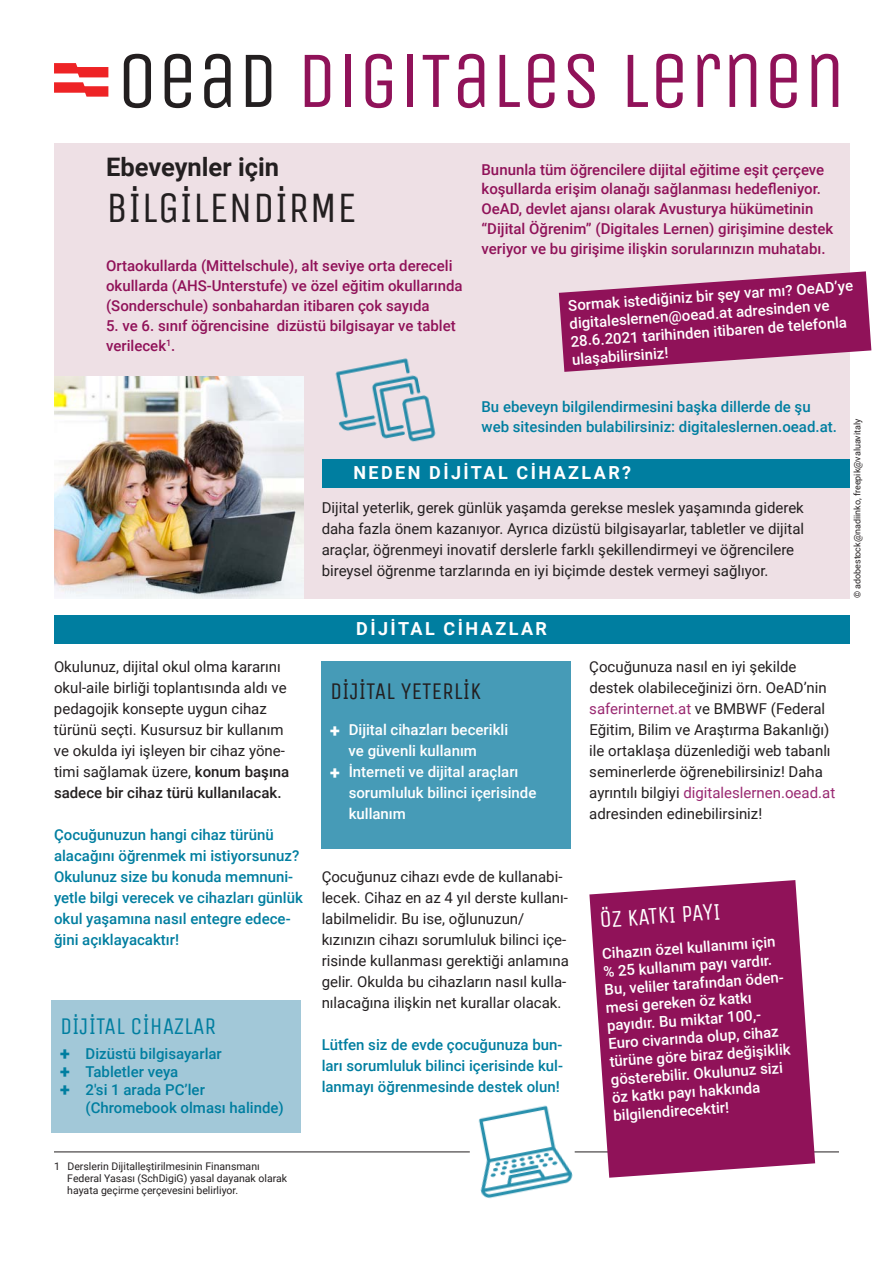
<style>
.page{position:relative;width:893px;height:1263px;background:#fff}
.page>*{position:absolute;margin:0;border:0;box-sizing:border-box;transform-origin:0 0}
.t1{font:80.1px "Unica One";color:#901259}
.t2{font:43.5px "Unica One";color:#231f20}
.t3{font:700 25.5px "Roboto";color:#231f20}
.t4{font:24px "Unica One";color:#231f20}
.t5{font:24px "Unica One";color:#007ea0}
.t6{font:24px "Unica One";color:#fff}
.t7{font:700 18px "Roboto";letter-spacing:.135em;color:#fff}
.t8{font:15px/21px "Roboto";color:#231f20}
.t9{font:500 15px/18px "Roboto";color:#fff}
.t10{font:500 15px/21px "Roboto";color:#007ea0}
.t11{font:500 15px/19.8px "Roboto";color:#901259}
.t12{font:10.5px/12px "Roboto";color:#231f20}
.t13{font:9px "Roboto";color:#231f20}
.s1{color:#231f20}
.s2{font-weight:500}
.s3{font-weight:900;font-size:18px}
.s4{color:#992871}
</style>
<div class="page">
<div style="left:54px;top:143px;width:795px;height:455px;background:#eee0e5"></div>
<div style="left:322px;top:459px;width:527px;height:29px;background:#007ea0"></div>
<div style="left:54px;top:615px;width:795px;height:29px;background:#007ea0"></div>
<div style="left:322px;top:661px;width:249px;height:187px;background:#469bb7"></div>
<div style="left:52px;top:1000px;width:249px;height:133px;background:#a2c8d8"></div>
<img style="left:54px;top:376px;width:250px;height:222px">
<svg style="left:54px;top:63px;width:54px;height:34px"></svg>
<hr style="left:54px;top:1152px;width:416px;height:1px;background:#231f20">
<hr style="left:575px;top:1152px;width:264px;height:1px;background:#231f20">
<svg style="left:589px;top:880px;width:226px;height:298px;background:#9e306e"></svg>
<svg style="left:559px;top:271px;width:312px;height:101px"></svg>
<img style="left:301px;top:358px;width:135px;height:111px">
<img style="left:433px;top:1105px;width:156px;height:94px">
<p class="t1" style="left:117px;top:32px;width:730px"><span class="s1">OEAD</span> DIGITALES LERNEN</p>
<p class="t3" style="left:106px;top:152px;width:175px">Ebeveynler için</p>
<p class="t2" style="left:106px;top:182px;width:252px">BİLGİLENDİRME</p>
<p class="t11" style="left:106px;top:256px;width:358px">Ortaokullarda (Mittelschule), alt seviye orta dereceli okullarda (AHS-Unterstufe) ve özel eğitim okullarında (Sonderschule) sonbahardan itibaren çok sayıda</p>
<p class="t11" style="left:106px;top:316px;width:351px">5. ve 6. sınıf öğrencisine dizüstü bilgisayar ve tablet verilecek<sup>1</sup>.</p>
<p class="t11" style="left:481px;top:160px;width:344px">Bununla tüm öğrencilere dijital eğitime eşit çerçeve koşullarda erişim olanağı sağlanması hedefleniyor.</p>
<p class="t11" style="left:481px;top:199px;width:353px">OeAD, devlet ajansı olarak Avusturya hükümetinin “Dijital Öğrenim” (Digitales Lernen) girişimine destek veriyor ve bu girişime ilişkin sorularınızın muhatabı.</p>
<p class="t9" style="left:568px;top:297px;width:287px;rotate:-4deg">Sormak istediğiniz bir şey var mı? OeAD’ye digitaleslernen@oead.at adresinden ve 28.6.2021 tarihinden itibaren de telefonla ulaşabilirsiniz!</p>
<p class="t8" style="left:54px;top:656px;width:237px">Okulunuz, dijital okul olma kararını okul-aile birliği toplantısında aldı ve pedagojik konsepte uygun cihaz türünü seçti. Kusursuz bir kullanım ve okulda iyi işleyen bir cihaz yöne&shy;timi sağlamak üzere, <span class="s2">konum başına sadece bir cihaz türü kullanılacak.</span></p>
<p class="t10" style="left:54px;top:824px;width:250px">Çocuğunuzun hangi cihaz türünü alacağını öğrenmek mi istiyorsunuz?<br>Okulunuz size bu konuda memnuni&shy;yetle bilgi verecek ve cihazları günlük okul yaşamına nasıl entegre edece&shy;ğini açıklayacaktır!</p>
<p class="t5" style="left:60px;top:1012px;width:158px">DİJİTAL CİHAZLAR</p>
<p class="t10" style="left:60px;top:1043px;width:163px"><span class="s3">+</span> Dizüstü bilgisayarlar</p>
<p class="t10" style="left:60px;top:1061px;width:120px"><span class="s3">+</span> Tabletler veya</p>
<p class="t10" style="left:86px;top:1080px;width:200px;line-height:18px;text-indent:-25px"><span class="s3">+</span> 2'si 1 arada PC’ler (Chromebook olması halinde)</p>
<p class="t12" style="left:67px;top:1160px;width:221px;text-indent:-13px">1 Derslerin Dijitalleştirilmesinin Finansmanı<br>Federal Yasası (SchDigiG) yasal dayanak olarak hayata geçirme çerçevesini belirliyor.</p>
<p class="t10" style="left:481px;top:397px;width:357px;line-height:19.8px">Bu ebeveyn bilgilendirmesini başka dillerde de şu web sitesinden bulabilirsiniz: digitaleslernen.oead.at.</p>
<p class="t7" style="left:353px;top:462px;width:279px">NEDEN DİJİTAL CİHAZLAR?</p>
<p class="t8" style="left:322px;top:497px;width:484px">Dijital yeterlik, gerek günlük yaşamda gerekse meslek yaşamında giderek daha fazla önem kazanıyor. Ayrıca dizüstü bilgisayarlar, tabletler ve dijital araçlar, öğrenmeyi inovatif derslerle farklı şekillendirmeyi ve öğrencilere bireysel öğrenme tarzlarında en iyi biçimde destek vermeyi sağlıyor.</p>
<p class="t7" style="left:356px;top:618px;width:192px">DİJİTAL CİHAZLAR</p>
<p class="t4" style="left:330px;top:677px;width:152px">DİJİTAL YETERLİK</p>
<p class="t9" style="left:349px;top:720px;width:161px;line-height:21px;text-indent:-18px"><span class="s3">+</span> Dijital cihazları becerikli ve güvenli kullanım</p>
<p class="t9" style="left:349px;top:762px;width:189px;line-height:21px;text-indent:-19px"><span class="s3">+</span> İnterneti ve dijital araçları sorumluluk bilinci içerisinde kullanım</p>
<p class="t8" style="left:589px;top:656px;width:247px">Çocuğunuza nasıl en iyi şekilde destek olabileceğinizi örn. OeAD’nin <span class="s4">saferinternet.at</span> ve BMBWF (Federal Eğitim, Bilim ve Araştırma Bakanlığı) ile ortaklaşa düzenlediği web tabanlı seminerlerde öğrenebilirsiniz! Daha ayrıntılı bilgiyi <span class="s4">digitaleslernen.oead.at </span>adresinden edinebilirsiniz!</p>
<p class="t13" style="left:852px;top:598px;width:181px;rotate:-90deg">© adobestock@nadiinko, freepik@valuavitaly</p>
<p class="t8" style="left:322px;top:866px;width:249px">Çocuğunuz cihazı evde de kullanabi&shy;lecek. Cihaz en az 4 yıl derste kullanı&shy;labilmelidir. Bu ise, oğlunuzun/ kızınızın cihazı sorumluluk bilinci içe&shy;risinde kullanması gerektiği anlamına gelir. Okulda bu cihazların nasıl kulla&shy;nılacağına ilişkin net kurallar olacak.</p>
<p class="t10" style="left:322px;top:1034px;width:243px;text-align:justify">Lütfen siz de evde çocuğunuza bun&shy;ları sorumluluk bilinci içerisinde kul&shy;lanmayı öğrenmesinde destek olun!</p>
<p class="t6" style="left:599px;top:905px;width:123px;rotate:-4deg">ÖZ KATKI PAYI</p>
<p class="t9" style="left:601px;top:945px;width:184px;rotate:-4deg">Cihazın özel kullanımı için % 25 kullanım payı vardır.<br>Bu, veliler tarafından öden&shy;mesi gereken öz katkı payıdır. Bu miktar 100,-<br>Euro civarında olup, cihaz türüne göre biraz değişiklik gösterebilir. Okulunuz sizi öz katkı payı hakkında bilgilendirecektir!</p>
</div>
